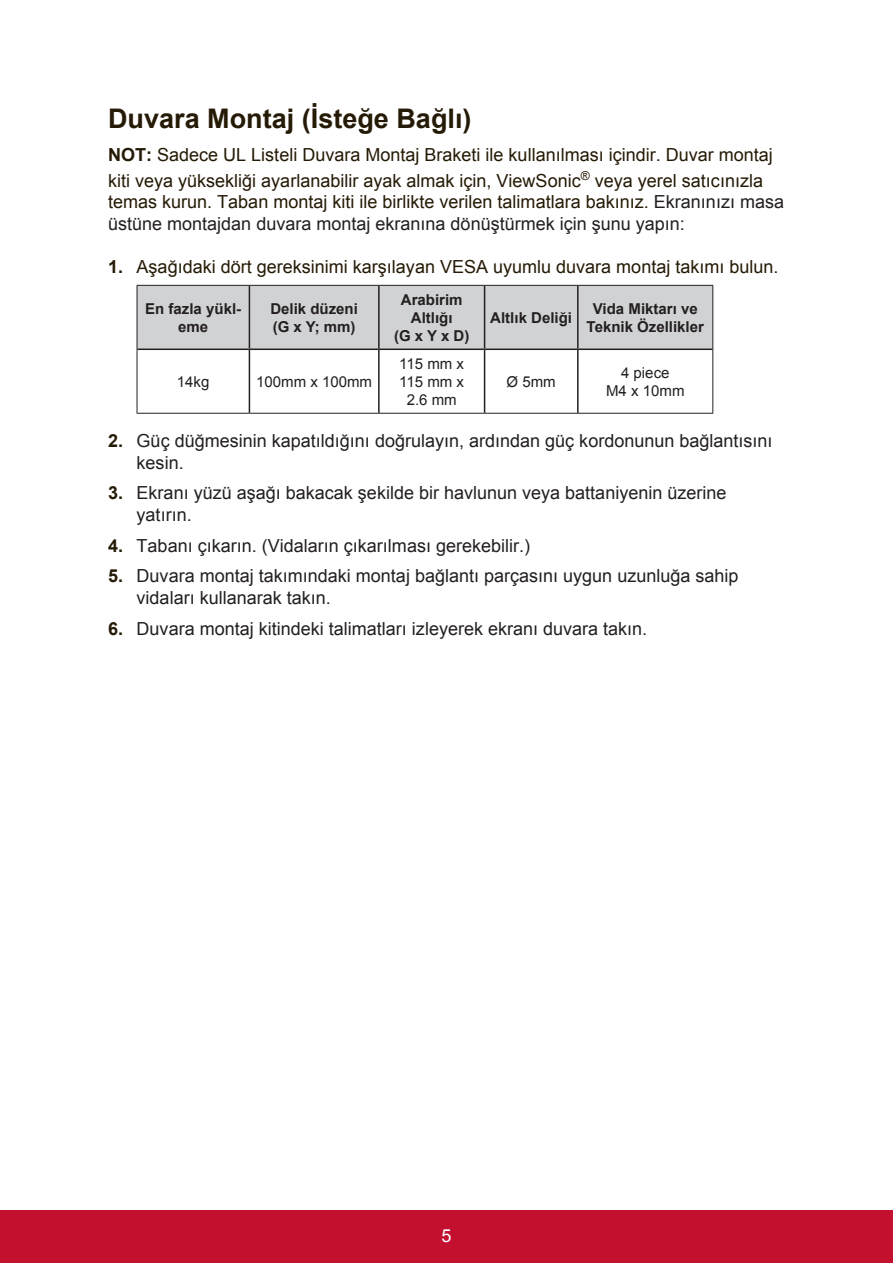
<style>
.page{position:relative;width:893px;height:1263px;background:#fff}
.page>*{position:absolute;margin:0;border:0;box-sizing:border-box;transform-origin:0 0}
.t1{font:700 27px "Arial";color:#251a05}
.t2{font:18px/21.6px "Arial";color:#231f20}
.t3{font:18px/25.2px "Arial";color:#251a05}
.t4{font:18px "Arial";color:#fff}
.t5{font:700 15px/18px "Arial";color:#231f20;text-align:center}
.t6{font:15px/18px "Arial";color:#231f20;text-align:center}
.s1{font-weight:700}
.s2{color:#251a05}
.s3{font-weight:700;color:#251a05}
</style>
<div class="page">
<div style="left:0;top:1210px;width:892px;height:53px;background:#c3102f"></div>
<div style="left:137px;top:286px;width:575px;height:62px;background:#d1d2d4"></div>
<hr style="left:136px;top:285px;width:113px;height:1px;background:#231f20">
<hr style="left:136px;top:286px;width:1px;height:63px;background:#231f20">
<hr style="left:249px;top:285px;width:129px;height:1px;background:#231f20">
<hr style="left:378px;top:285px;width:106px;height:1px;background:#231f20">
<hr style="left:484px;top:285px;width:93px;height:1px;background:#231f20">
<hr style="left:577px;top:285px;width:135px;height:1px;background:#231f20">
<hr style="left:712px;top:286px;width:1px;height:63px;background:#231f20">
<hr style="left:136px;top:349px;width:1px;height:64px;background:#231f20">
<hr style="left:712px;top:349px;width:1px;height:64px;background:#231f20">
<hr style="left:136px;top:413px;width:113px;height:1px;background:#231f20">
<hr style="left:249px;top:413px;width:129px;height:1px;background:#231f20">
<hr style="left:378px;top:413px;width:106px;height:1px;background:#231f20">
<hr style="left:484px;top:413px;width:93px;height:1px;background:#231f20">
<hr style="left:577px;top:413px;width:135px;height:1px;background:#231f20">
<hr style="left:248px;top:286px;width:2px;height:62px;background:#231f20">
<hr style="left:378px;top:286px;width:1px;height:62px;background:#231f20">
<hr style="left:483px;top:286px;width:2px;height:62px;background:#231f20">
<hr style="left:576px;top:286px;width:2px;height:62px;background:#231f20">
<hr style="left:137px;top:348px;width:112px;height:2px;background:#231f20">
<hr style="left:249px;top:348px;width:129px;height:2px;background:#231f20">
<hr style="left:248px;top:350px;width:2px;height:63px;background:#231f20">
<hr style="left:378px;top:348px;width:106px;height:2px;background:#231f20">
<hr style="left:378px;top:350px;width:1px;height:63px;background:#231f20">
<hr style="left:484px;top:348px;width:93px;height:2px;background:#231f20">
<hr style="left:483px;top:350px;width:2px;height:63px;background:#231f20">
<hr style="left:577px;top:348px;width:135px;height:2px;background:#231f20">
<hr style="left:576px;top:350px;width:2px;height:63px;background:#231f20">
<h1 class="t1" style="left:108px;top:100px;width:365px">Duvara Montaj (İsteğe Bağlı)</h1>
<p class="t3" style="left:108px;top:143px;width:666px"><span class="s1">NOT:</span> Sadece UL Listeli Duvara Montaj Braketi ile kullanılması içindir. Duvar montaj kiti veya yüksekliği ayarlanabilir ayak almak için, ViewSonic<sup>®</sup> veya yerel satıcınızla</p>
<p class="t2" style="left:108px;top:191px;width:677px"><span class="s2">temas kurun. Taban montaj kiti ile birlikte verilen talimatlara bakınız.</span> Ekranınızı masa üstüne montajdan duvara montaj ekranına dönüştürmek için şunu yapın:</p>
<p class="t3" style="left:108px;top:254px;width:671px"><span class="s1">1.</span> Aşağıdaki dört gereksinimi karşılayan VESA uyumlu duvara montaj takımı bulun.</p>
<p class="t5" style="left:145px;top:300px;width:97px">En fazla yükl&shy;eme</p>
<p class="t5" style="left:270px;top:300px;width:89px;text-align:left">Delik düzeni (G x Y; mm)</p>
<p class="t5" style="left:394px;top:291px;width:77px">Arabirim<br>Altlığı<br>(G x Y x D)</p>
<p class="t5" style="left:490px;top:309px;width:83px">Altlık Deliği</p>
<p class="t5" style="left:586px;top:300px;width:119px">Vida Miktarı ve<br>Teknik Özellikler</p>
<p class="t6" style="left:399px;top:354px;width:66px">115 mm x<br>115 mm x<br>2.6 mm</p>
<p class="t6" style="left:506px;top:372px;width:51px">Ø 5mm</p>
<p class="t6" style="left:606px;top:363px;width:80px">4 piece<br>M4 x 10mm</p>
<p class="t2" style="left:136px;top:430px;width:637px;text-indent:-28px"><span class="s3">2.</span> Güç düğmesinin kapatıldığını doğrulayın, ardından güç kordonunun bağlantısını kesin.</p>
<p class="t2" style="left:136px;top:482px;width:591px;text-indent:-28px"><span class="s3">3.</span> Ekranı yüzü aşağı bakacak şekilde bir havlunun veya battaniyenin üzerine yatırın.</p>
<p class="t2" style="left:108px;top:535px;width:423px"><span class="s3">4.</span> Tabanı çıkarın. (Vidaların çıkarılması gerekebilir.)</p>
<p class="t2" style="left:136px;top:565px;width:603px;text-indent:-28px"><span class="s3">5.</span> Duvara montaj takımındaki montaj bağlantı parçasını uygun uzunluğa sahip vidaları kullanarak takın.</p>
<p class="t2" style="left:108px;top:617px;width:540px"><span class="s3">6.</span> Duvara montaj kitindeki talimatları izleyerek ekranı duvara takın.</p>
<p class="t6" style="left:177px;top:372px;width:34px">14kg</p>
<p class="t6" style="left:256px;top:372px;width:117px">100mm x 100mm</p>
<p class="t4" style="left:441px;top:1223px;width:12px">5</p>
</div>
